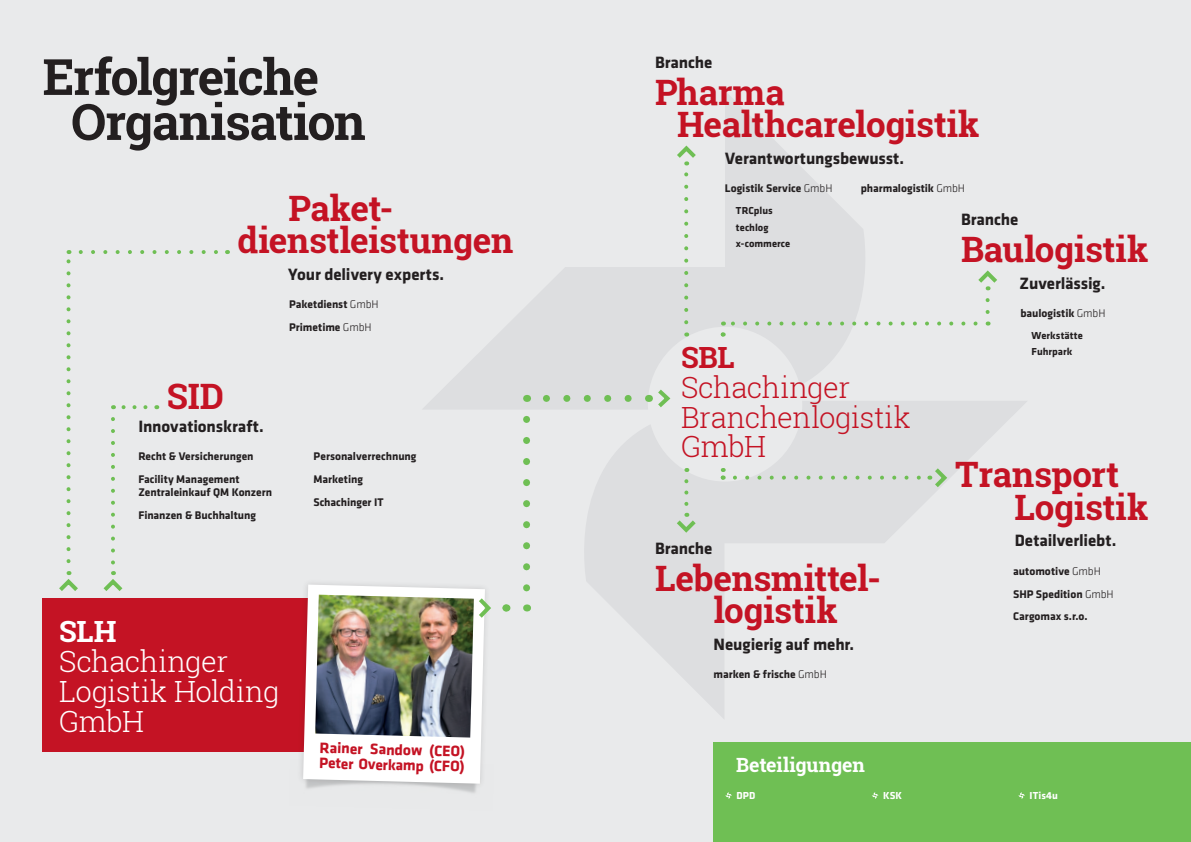
<style>
.page{position:relative;width:1191px;height:842px;background:#e9eaeb}
.page>*{position:absolute;margin:0;border:0;box-sizing:border-box;transform-origin:0 0}
.t1{font:700 50px "Roboto Slab";letter-spacing:-.03em;color:#231f20}
.t2{font:700 35px "Roboto Slab";letter-spacing:-.01em;color:#c41324}
.t3{font:300 29.2px/29.8px "Roboto Slab";letter-spacing:-.015em;color:#c41324}
.t4{font:300 29.2px/29.8px "Roboto Slab";letter-spacing:-.015em;color:#fff}
.t5{font:700 29.2px "Roboto Slab";color:#c41324}
.t6{font:700 29.2px "Roboto Slab";color:#fff}
.t7{font:700 19.6px "Roboto Slab";letter-spacing:-.005em;color:#fff}
.t8{font:700 17px "Klavika";letter-spacing:-.005em;color:#231f20}
.t9{font:700 15.7px/15.2px "Klavika";color:#c41324}
.t10{font:700 11.5px/22.8px "Klavika";letter-spacing:-.005em;color:#231f20}
.t11{font:700 10.5px/16.4px "Klavika";color:#231f20}
.t12{font:700 10.5px "Klavika";letter-spacing:.01em;color:#fff}
.s1{font-weight:300}
</style>
<div class="page">
<svg style="left:423px;top:91px;width:604px;height:627px"></svg>
<div style="left:713px;top:742px;width:478px;height:100px;background:#6fbf54"></div>
<svg style="left:725px;top:792px;width:7px;height:7px"></svg>
<svg style="left:872px;top:792px;width:6px;height:7px"></svg>
<svg style="left:1018px;top:792px;width:7px;height:7px"></svg>
<div style="left:43px;top:598px;width:301px;height:153px;background:#c41324"></div>
<svg style="left:985px;top:300px;width:4px;height:25px"></svg>
<svg style="left:720px;top:321px;width:255px;height:15px"></svg>
<svg style="left:735px;top:476px;width:188px;height:4px"></svg>
<svg style="left:720px;top:468px;width:4px;height:12px"></svg>
<svg style="left:81px;top:250px;width:137px;height:4px"></svg>
<svg style="left:67px;top:250px;width:4px;height:311px"></svg>
<svg style="left:59px;top:571px;width:19px;height:20px"></svg>
<svg style="left:113px;top:405px;width:32px;height:4px"></svg>
<svg style="left:103px;top:419px;width:20px;height:172px"></svg>
<svg style="left:672px;top:143px;width:28px;height:179px"></svg>
<svg style="left:672px;top:481px;width:28px;height:54px"></svg>
<svg style="left:929px;top:464px;width:21px;height:27px"></svg>
<svg style="left:974px;top:268px;width:27px;height:22px"></svg>
<svg style="left:537px;top:395px;width:91px;height:7px"></svg>
<svg style="left:523px;top:419px;width:7px;height:178px"></svg>
<svg style="left:648px;top:385px;width:25px;height:26px"></svg>
<svg style="left:506px;top:604px;width:10px;height:7px"></svg>
<img style="left:451px;top:789px;width:25px;height:4px">
<div style="left:297px;top:579px;width:194px;height:210px;background:#231f20;opacity:.15"></div>
<img style="left:303px;top:585px;width:191px;height:199px">
<h1 class="t1" style="left:43px;top:43px;width:278px">Erfolgreiche</h1>
<h1 class="t1" style="left:71px;top:88px;width:296px">Organisation</h1>
<h2 class="t2" style="left:288px;top:184px;width:106px">Paket-</h2>
<h2 class="t2" style="left:237px;top:216px;width:277px">dienstleistungen</h2>
<h2 class="t2" style="left:167px;top:373px;width:59px">SID</h2>
<h3 class="t8" style="left:138px;top:414px;width:127px">Innovationskraft.</h3>
<h3 class="t8" style="left:288px;top:262px;width:157px">Your delivery experts.</h3>
<p class="t10" style="left:289px;top:315px;width:84px">Primetime <span class="s1">GmbH</span></p>
<p class="t10" style="left:289px;top:292px;width:91px">Paketdienst <span class="s1">GmbH</span></p>
<p class="t10" style="left:138px;top:445px;width:117px">Recht &amp; Versicherungen</p>
<p class="t10" style="left:313px;top:445px;width:104px">Personalverrechnung</p>
<p class="t10" style="left:138px;top:472px;width:135px;line-height:13px">Facility Management<br>Zentraleinkauf QM Konzern</p>
<p class="t10" style="left:138px;top:503px;width:119px">Finanzen &amp; Buchhaltung</p>
<p class="t10" style="left:313px;top:468px;width:72px">Marketing<br>Schachinger IT</p>
<h3 class="t6" style="left:59px;top:612px;width:59px">SLH</h3>
<h3 class="t4" style="left:59px;top:646px;width:222px">Schachinger<br>Logistik Holding<br>GmbH</h3>
<h3 class="t9" style="left:319px;top:740px;width:147px;rotate:1deg">Rainer Sandow (CEO)<br>Peter Overkamp (CFO)</h3>
<h3 class="t8" style="left:655px;top:50px;width:59px">Branche</h3>
<h2 class="t2" style="left:655px;top:68px;width:131px">Pharma</h2>
<h2 class="t2" style="left:677px;top:100px;width:304px">Healthcarelogistik</h2>
<h3 class="t8" style="left:725px;top:146px;width:180px">Verantwortungsbewusst.</h3>
<p class="t10" style="left:724px;top:177px;width:109px">Logistik Service <span class="s1">GmbH</span></p>
<p class="t10" style="left:860px;top:177px;width:106px">pharmalogistik <span class="s1">GmbH</span></p>
<p class="t11" style="left:736px;top:202px;width:56px">TRCplus techlog x-commerce</p>
<h3 class="t5" style="left:681px;top:337px;width:55px">SBL</h3>
<h3 class="t3" style="left:681px;top:372px;width:231px">Schachinger<br>Branchenlogistik<br>GmbH</h3>
<h3 class="t8" style="left:655px;top:536px;width:59px">Branche</h3>
<h2 class="t2" style="left:655px;top:554px;width:228px">Lebensmittel-</h2>
<h2 class="t2" style="left:713px;top:586px;width:125px">logistik</h2>
<h3 class="t8" style="left:713px;top:632px;width:142px">Neugierig auf mehr.</h3>
<p class="t10" style="left:713px;top:662px;width:115px">marken &amp; frische <span class="s1">GmbH</span></p>
<h3 class="t7" style="left:736px;top:751px;width:130px">Beteiligungen</h3>
<h3 class="t8" style="left:961px;top:207px;width:59px">Branche</h3>
<h2 class="t2" style="left:961px;top:225px;width:189px">Baulogistik</h2>
<h3 class="t8" style="left:1019px;top:271px;width:87px">Zuverlässig.</h3>
<p class="t10" style="left:1020px;top:301px;width:87px">baulogistik <span class="s1">GmbH</span></p>
<p class="t11" style="left:1031px;top:327px;width:53px">Werkstätte<br>Fuhrpark</p>
<h2 class="t2" style="left:955px;top:450px;width:166px">Transport</h2>
<h3 class="t8" style="left:1014px;top:528px;width:103px">Detailverliebt.</h3>
<h2 class="t2" style="left:1014px;top:483px;width:135px">Logistik</h2>
<p class="t10" style="left:1013px;top:559px;width:89px">automotive <span class="s1">GmbH</span></p>
<p class="t10" style="left:1013px;top:582px;width:102px">SHP Spedition <span class="s1">GmbH<br></span>Cargomax s.r.o.</p>
<p class="t12" style="left:736px;top:788px;width:20px">DPD</p>
<p class="t12" style="left:883px;top:788px;width:20px">KSK</p>
<p class="t12" style="left:1029px;top:788px;width:30px">ITis4u</p>
</div>
